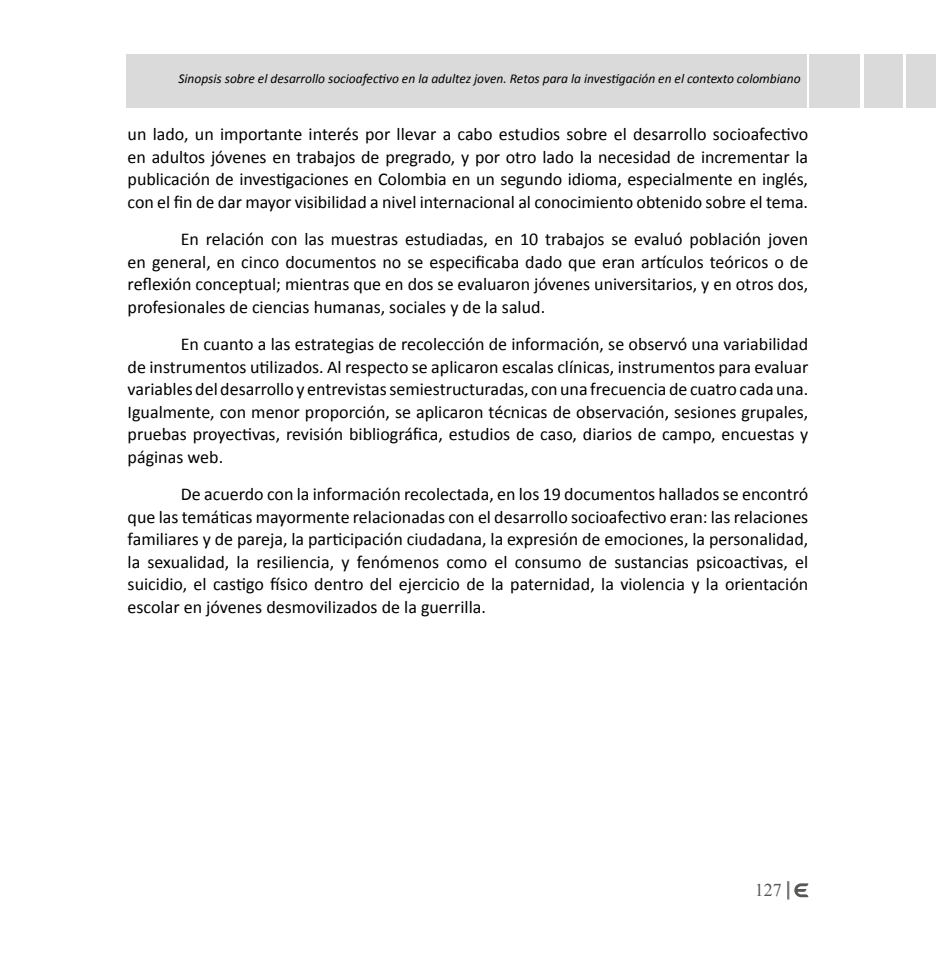
<style>
.page{position:relative;width:936px;height:978px;background:#fff}
.page>*{position:absolute;margin:0;border:0;box-sizing:border-box;transform-origin:0 0}
.t1{font:18px/22.5px "Calibri";color:#000;text-align:justify}
.t2{font:18px "Times New Roman";color:#575756}
.t3{font:italic 13.5px "Calibri";color:#000}
</style>
<div class="page">
<svg style="left:787px;top:881px;width:21px;height:18px"></svg>
<div style="left:863px;top:54px;width:39px;height:54px;background:#dadada"></div>
<div style="left:906px;top:54px;width:29px;height:54px;background:#dadada"></div>
<div style="left:809px;top:54px;width:51px;height:54px;background:#dadada"></div>
<div style="left:126px;top:54px;width:680px;height:54px;background:#dadada"></div>
<p class="t3" style="left:178px;top:70px;width:623px">Sinopsis sobre el desarrollo socioafectivo en la adultez joven. Retos para la investigación en el contexto colombiano</p>
<p class="t1" style="left:128px;top:123px;width:682px">un lado, un importante interés por llevar a cabo estudios sobre el desarrollo socioafectivo en adultos jóvenes en trabajos de pregrado, y por otro lado la necesidad de incrementar la publicación de investigaciones en Colombia en un segundo idioma, especialmente en inglés, con el fin de dar mayor visibilidad a nivel internacional al conocimiento obtenido sobre el tema.</p>
<p class="t1" style="left:128px;top:228px;width:682px;text-indent:53px">En relación con las muestras estudiadas, en 10 trabajos se evaluó población joven en general, en cinco documentos no se especificaba dado que eran artículos teóricos o de reflexión conceptual; mientras que en dos se evaluaron jóvenes universitarios, y en otros dos, profesionales de ciencias humanas, sociales y de la salud.</p>
<p class="t1" style="left:128px;top:333px;width:682px;text-indent:53px">En cuanto a las estrategias de recolección de información, se observó una variabilidad de instrumentos utilizados. Al respecto se aplicaron escalas clínicas, instrumentos para evaluar variables del desarrollo y entrevistas semiestructuradas, con una frecuencia de cuatro cada una.<br>Igualmente, con menor proporción, se aplicaron técnicas de observación, sesiones grupales, pruebas proyectivas, revisión bibliográfica, estudios de caso, diarios de campo, encuestas y páginas web.</p>
<p class="t1" style="left:128px;top:483px;width:682px;text-indent:53px">De acuerdo con la información recolectada, en los 19 documentos hallados se encontró que las temáticas mayormente relacionadas con el desarrollo socioafectivo eran: las relaciones familiares y de pareja, la participación ciudadana, la expresión de emociones, la personalidad, la sexualidad, la resiliencia, y fenómenos como el consumo de sustancias psicoactivas, el suicidio, el castigo físico dentro del ejercicio de la paternidad, la violencia y la orientación escolar en jóvenes desmovilizados de la guerrilla.</p>
<p class="t2" style="left:754px;top:878px;width:28px">127</p>
</div>
